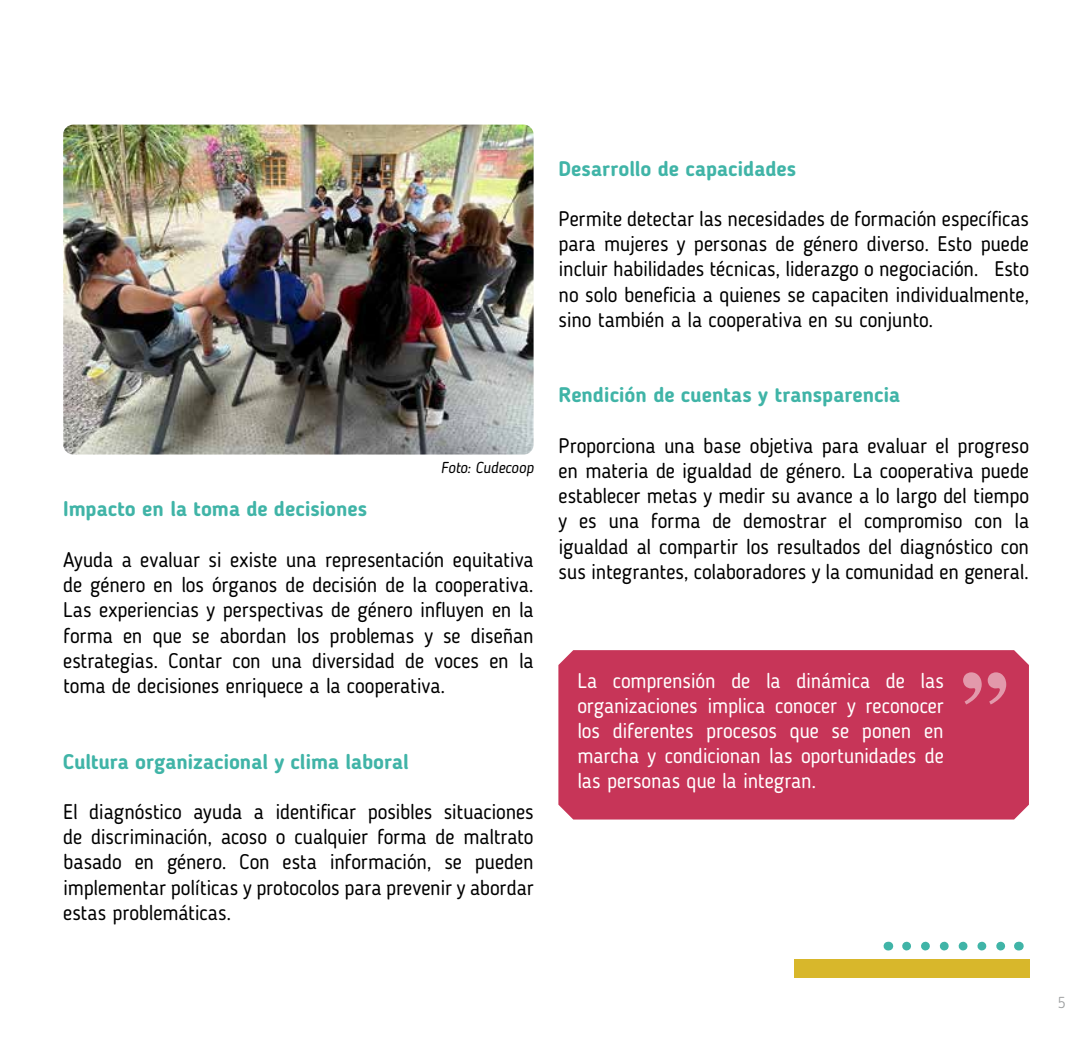
<style>
.page{position:relative;width:1092px;height:1042px;background:#fff}
.page>*{position:absolute;margin:0;border:0;box-sizing:border-box;transform-origin:0 0}
.t1{font:700 96.25px "Century";color:#fff}
.t2{font:21px/25.2px "Blogger Sans";letter-spacing:-.01em;color:#000;text-align:justify}
.t3{font:21px/25.2px "Blogger Sans";letter-spacing:-.015em;color:#fff;text-align:justify}
.t4{font:700 21px "Blogger Sans";color:#40b4a7}
.t5{font:italic 15.75px "Blogger Sans";color:#000}
.t6{font:300 15.75px "Blogger Sans";color:#9c9e9f}
</style>
<div class="page">
<div style="left:558px;top:650px;width:470px;height:169px;background:#c73558"></div>
<div style="left:794px;top:959px;width:235px;height:18px;background:#d8b72b"></div>
<svg style="left:906px;top:941px;width:100px;height:9px"></svg>
<img style="left:63px;top:125px;width:470px;height:329px">
<p class="t5" style="left:441px;top:458px;width:94px">Foto: Cudecoop</p>
<p class="t4" style="left:63px;top:496px;width:305px">Impacto en la toma de decisiones</p>
<p class="t2" style="left:63px;top:547px;width:472px">Ayuda a evaluar si existe una representación equitativa de género en los órganos de decisión de la cooperativa.<br>Las experiencias y perspectivas de género influyen en la forma en que se abordan los problemas y se diseñan estrategias. Contar con una diversidad de voces en la toma de decisiones enriquece a la cooperativa.</p>
<p class="t4" style="left:63px;top:748px;width:347px">Cultura organizacional y clima laboral</p>
<p class="t2" style="left:63px;top:799px;width:472px">El diagnóstico ayuda a identificar posibles situaciones de discriminación, acoso o cualquier forma de maltrato basado en género. Con esta información, se pueden implementar políticas y protocolos para prevenir y abordar estas problemáticas.</p>
<p class="t4" style="left:558px;top:155px;width:239px">Desarrollo de capacidades</p>
<p class="t2" style="left:558px;top:206px;width:472px">Permite detectar las necesidades de formación específicas para mujeres y personas de género diverso. Esto puede incluir habilidades técnicas, liderazgo o negociación. Esto no solo beneficia a quienes se capaciten individualmente, sino también a la cooperativa en su conjunto.</p>
<p class="t4" style="left:558px;top:382px;width:343px">Rendición de cuentas y transparencia</p>
<p class="t2" style="left:558px;top:433px;width:472px">Proporciona una base objetiva para evaluar el progreso en materia de igualdad de género. La cooperativa puede establecer metas y medir su avance a lo largo del tiempo y es una forma de demostrar el compromiso con la igualdad al compartir los resultados del diagnóstico con sus integrantes, colaboradores y la comunidad en general.</p>
<p class="t3" style="left:577px;top:667px;width:368px">La comprensión de la dinámica de las organizaciones implica conocer y reconocer los diferentes procesos que se ponen en marcha y condicionan las oportunidades de las personas que la integran.</p>
<h1 class="t1" style="left:962px;top:648px;width:48px">”</h1>
<p class="t6" style="left:1057px;top:992px;width:9px">5</p>
</div>
